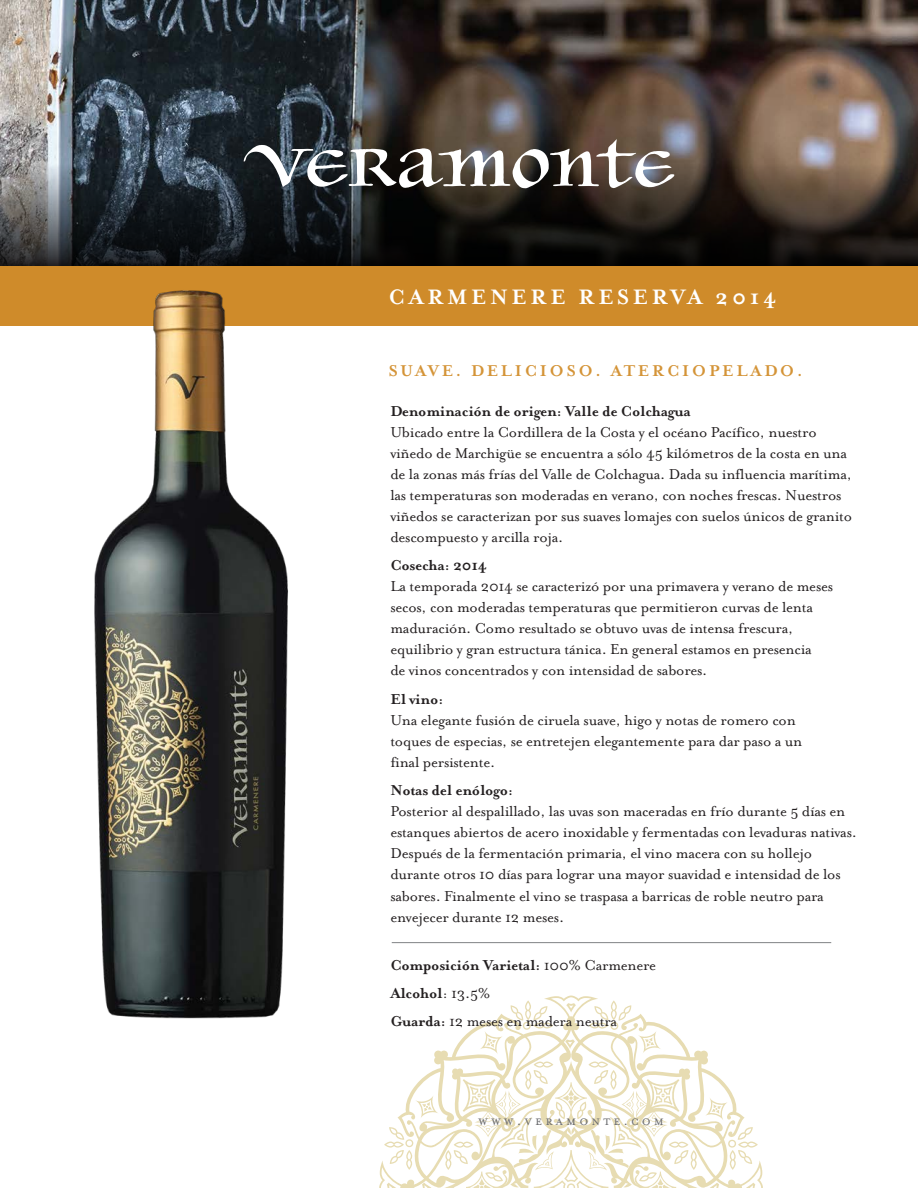
<style>
.page{position:relative;width:918px;height:1188px;background:#fff}
.page>*{position:absolute;margin:0;border:0;box-sizing:border-box;transform-origin:0 0}
.t1{font:700 24px "Mrs Eaves";letter-spacing:.15em;color:#fff}
.t2{font:700 18px "Mrs Eaves";letter-spacing:.15em;color:#d18c29}
.t3{font:16.5px/21px "Mrs Eaves Roman";letter-spacing:-.015em;color:#231f20}
.t4{font:700 16.5px/28.5px "Mrs Eaves";letter-spacing:-.015em;color:#231f20}
.t5{font:15px "Mrs Eaves Small Caps";letter-spacing:.2em;color:#6d6e71}
.s1{font-family:"Mrs Eaves Roman";font-weight:400}
.s2{font-family:"Mrs Eaves";font-weight:700}
</style>
<div class="page">
<img style="left:0;top:0;width:918px;height:164px">
<svg style="left:379px;top:996px;width:384px;height:192px"></svg>
<svg style="left:384px;top:1003px;width:374px;height:185px"></svg>
<svg style="left:0;top:164px;width:918px;height:102px;background:#292725"></svg>
<div style="left:0;top:266px;width:918px;height:59px;background:#cf8b2a"></div>
<svg style="left:243px;top:139px;width:432px;height:51px"></svg>
<hr style="left:392px;top:942px;width:439px;height:1px;background:#808285">
<img style="left:0;top:226px;width:416px;height:856px">
<h1 class="t1" style="left:389px;top:283px;width:389px">CARMENERE RESERVA 2014</h1>
<p class="t2" style="left:389px;top:361px;width:416px">SUAVE. DELICIOSO. ATERCIOPELADO.</p>
<p class="t4" style="left:390px;top:397px;width:302px">Denominación de origen: Valle de Colchagua</p>
<p class="t3" style="left:390px;top:422px;width:463px">Ubicado entre la Cordillera de la Costa y el océano Pacífico, nuestro viñedo de Marchigüe se encuentra a sólo 45 kilómetros de la costa en una de la zonas más frías del Valle de Colchagua. Dada su influencia marítima, las temperaturas son moderadas en verano, con noches frescas. Nuestros viñedos se caracterizan por sus suaves lomajes con suelos únicos de granito descompuesto y arcilla roja.</p>
<p class="t4" style="left:390px;top:551px;width:98px">Cosecha: 2014</p>
<p class="t3" style="left:390px;top:576px;width:444px">La temporada 2014 se caracterizó por una primavera y verano de meses secos, con moderadas temperaturas que permitieron curvas de lenta maduración. Como resultado se obtuvo uvas de intensa frescura, equilibrio y gran estructura tánica. En general estamos en presencia<br>de vinos concentrados y con intensidad de sabores.</p>
<p class="t4" style="left:390px;top:685px;width:54px">El vino:</p>
<p class="t3" style="left:390px;top:710px;width:413px">Una elegante fusión de ciruela suave, higo y notas de romero con toques de especias, se entretejen elegantemente para dar paso a un final persistente.</p>
<p class="t4" style="left:390px;top:777px;width:124px">Notas del enólogo:</p>
<p class="t3" style="left:390px;top:801px;width:468px">Posterior al despalillado, las uvas son maceradas en frío durante 5 días en estanques abiertos de acero inoxidable y fermentadas con levaduras nativas.<br>Después de la fermentación primaria, el vino macera con su hollejo durante otros 10 días para lograr una mayor suavidad e intensidad de los sabores. Finalmente el vino se traspasa a barricas de roble neutro para envejecer durante 12 meses.</p>
<p class="t4" style="left:390px;top:951px;width:267px">Composición Varietal: <span class="s1">100% Carmenere<br></span>Alcohol<span class="s1">: 13.5%</span></p>
<p class="t3" style="left:390px;top:1011px;width:228px"><span class="s2">Guarda:</span> 12 meses en madera neutra</p>
<p class="t5" style="left:478px;top:1112px;width:187px">www.veramonte.com</p>
</div>
